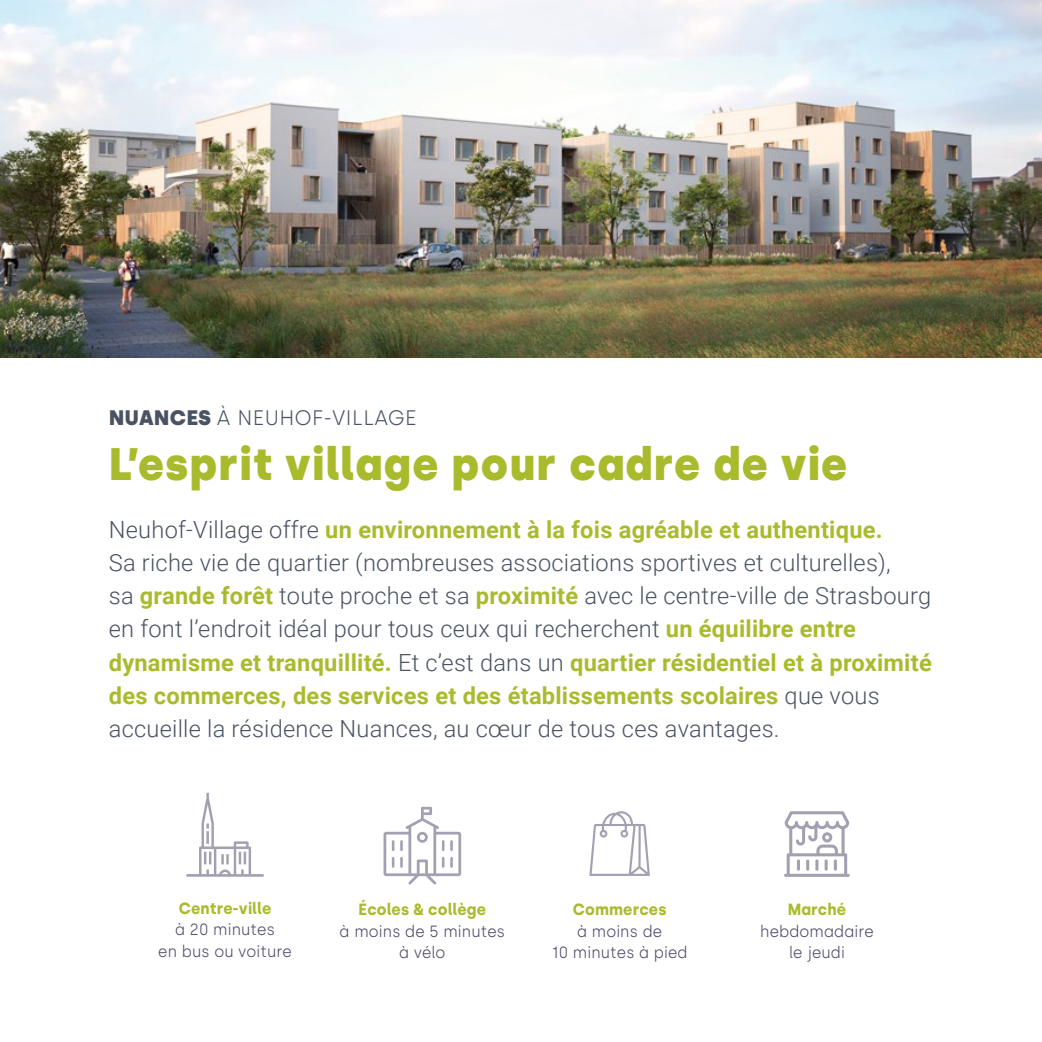
<style>
.page{position:relative;width:1042px;height:1042px;background:#fff}
.page>*{position:absolute;margin:0;border:0;box-sizing:border-box;transform-origin:0 0}
.t1{font:900 45.5px "Silka";letter-spacing:.03em;color:#a9bb2c;scale:.94 1}
.t2{font:300 23.62px/33.2px "Roboto";letter-spacing:.01em;color:#4a5363}
.t3{font:300 21px "Silka";letter-spacing:.02em;color:#4a5363}
.t4{font:300 16.28px/21.3px "Silka";letter-spacing:.01em;color:#474464;text-align:center;scale:.94 1}
.t5{font:700 16.28px "Silka";letter-spacing:.01em;color:#a9bb2c;scale:.94 1}
.s1{font-weight:900}
.s2{font-weight:700;color:#a9bb2c}
</style>
<div class="page">
<img style="left:0;top:0;width:1042px;height:357px">
<svg style="left:186px;top:793px;width:78px;height:84px"></svg>
<svg style="left:784px;top:811px;width:66px;height:66px"></svg>
<svg style="left:383px;top:807px;width:78px;height:77px"></svg>
<svg style="left:589px;top:811px;width:61px;height:65px"></svg>
<p class="t3" style="left:109px;top:406px;width:309px"><span class="s1">NUANCES</span> À NEUHOF-VILLAGE</p>
<h1 class="t1" style="left:109px;top:437px;width:786px">L’esprit village pour cadre de vie</h1>
<p class="t2" style="left:109px;top:512px;width:824px">Neuhof-Village offre <span class="s2">un environnement à la fois agréable et authentique.<br></span>Sa riche vie de quartier (nombreuses associations sportives et culturelles),<br>sa <span class="s2">grande forêt</span> toute proche et sa <span class="s2">proximité</span> avec le centre-ville de Strasbourg en font l’endroit idéal pour tous ceux qui recherchent <span class="s2">un équilibre entre dynamisme et tranquillité.</span> Et c’est dans un <span class="s2">quartier résidentiel et à proximité des commerces, des services et des établissements scolaires</span> que vous accueille la résidence Nuances, au cœur de tous ces avantages.</p>
<p class="t5" style="left:179px;top:898px;width:100px">Centre-ville</p>
<p class="t4" style="left:158px;top:919px;width:143px">à 20 minutes<br>en bus ou voiture</p>
<p class="t5" style="left:359px;top:900px;width:137px">Écoles &amp; collège</p>
<p class="t4" style="left:340px;top:920px;width:177px">à moins de 5 minutes à vélo</p>
<p class="t5" style="left:573px;top:900px;width:101px">Commerces</p>
<p class="t4" style="left:552px;top:920px;width:146px">à moins de<br>10 minutes à pied</p>
<p class="t5" style="left:788px;top:900px;width:64px">Marché</p>
<p class="t4" style="left:760px;top:920px;width:122px">hebdomadaire le jeudi</p>
</div>
